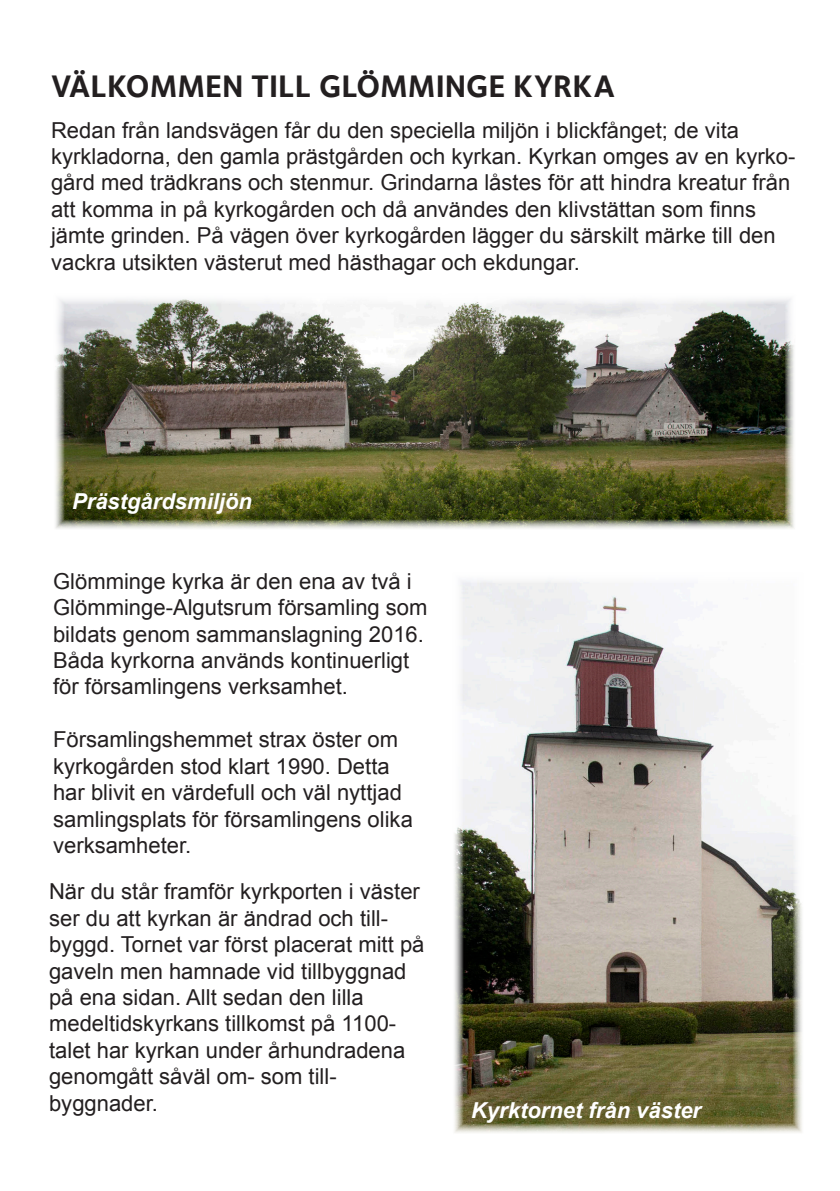
<style>
.page{position:relative;width:840px;height:1191px;background:#fff}
.page>*{position:absolute;margin:0;border:0;box-sizing:border-box;transform-origin:0 0}
.t1{font:700 32px "Foundry Sterling";color:#231f20}
.t2{font:22px/26.4px "Arial";color:#231f20}
.t3{font:italic 700 22px "Arial";color:#fff}
</style>
<div class="page">
<img style="left:55px;top:299px;width:739px;height:230px">
<img style="left:454px;top:580px;width:348px;height:553px">
<p class="t1" style="left:51px;top:67px;width:565px">VÄLKOMMEN TILL GLÖMMINGE KYRKA</p>
<p class="t2" style="left:51px;top:117px;width:745px">Redan från landsvägen får du den speciella miljön i blickfånget; de vita kyrkladorna, den gamla prästgården och kyrkan. Kyrkan omges av en kyrko&shy;gård med trädkrans och stenmur. Grindarna låstes för att hindra kreatur från att komma in på kyrkogården och då användes den klivstättan som finns jämte grinden. På vägen över kyrkogården lägger du särskilt märke till den vackra utsikten västerut med hästhagar och ekdungar.</p>
<p class="t3" style="left:72px;top:486px;width:181px">Prästgårdsmiljön</p>
<p class="t2" style="left:53px;top:568px;width:376px">Glömminge kyrka är den ena av två i Glömminge-Algutsrum församling som bildats genom sammanslagning 2016.<br>Båda kyrkorna används kontinuerligt för församlingens verksamhet.</p>
<p class="t2" style="left:53px;top:726px;width:361px">Församlingshemmet strax öster om kyrkogården stod klart 1990. Detta har blivit en värdefull och väl nyttjad samlingsplats för församlingens olika verksamheter.</p>
<p class="t2" style="left:49px;top:878px;width:376px">När du står framför kyrkporten i väster ser du att kyrkan är ändrad och till&shy;byggd. Tornet var först placerat mitt på gaveln men hamnade vid tillbyggnad på ena sidan. Allt sedan den lilla medeltidskyrkans tillkomst på 1100- talet har kyrkan under århundradena genomgått såväl om- som till&shy;byggnader.</p>
<p class="t3" style="left:471px;top:1095px;width:231px">Kyrktornet från väster</p>
</div>
